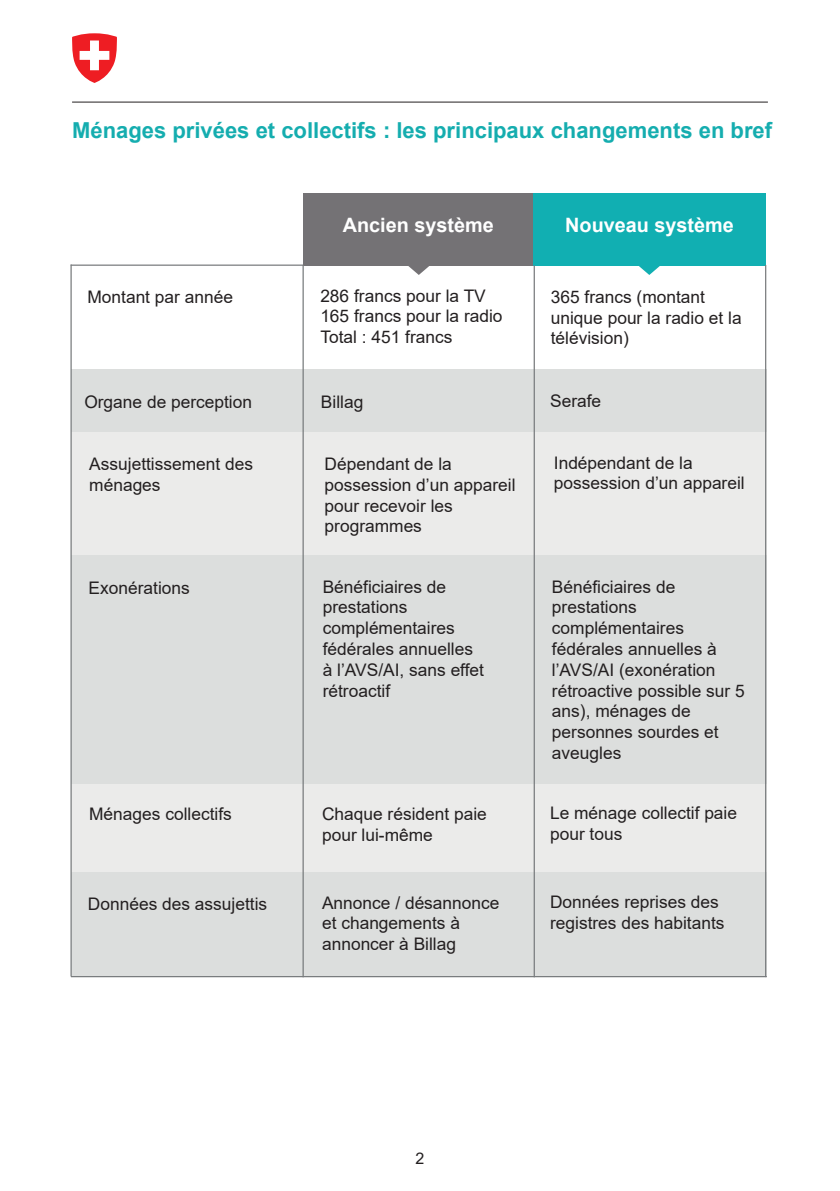
<style>
.page{position:relative;width:840px;height:1191px;background:#fff}
.page>*{position:absolute;margin:0;border:0;box-sizing:border-box;transform-origin:0 0}
.t1{font:700 22px "Arial";color:#15adaf}
.t2{font:700 19.8px "Arial";color:#fff}
.t3{font:17.4px/20.8px "Arial";color:#231f20}
.t4{font:16px "Arial";color:#231f20}
</style>
<div class="page">
<svg style="left:72px;top:33px;width:45px;height:50px"></svg>
<hr style="left:72px;top:102px;width:695px;height:1px;background:#231f20">
<div style="left:71px;top:430px;width:694px;height:125px;background:#ebebea"></div>
<div style="left:71px;top:782px;width:694px;height:89px;background:#ebebea"></div>
<div style="left:71px;top:369px;width:694px;height:63px;background:#dcdedd"></div>
<div style="left:71px;top:555px;width:694px;height:228px;background:#dcdedd"></div>
<div style="left:71px;top:872px;width:694px;height:104px;background:#dcdedd"></div>
<div style="left:303px;top:193px;width:232px;height:72px;background:#747275"></div>
<svg style="left:395px;top:265px;width:47px;height:10px"></svg>
<div style="left:533px;top:193px;width:232px;height:72px;background:#11afb2"></div>
<svg style="left:625px;top:265px;width:47px;height:10px"></svg>
<hr style="left:71px;top:264px;width:1px;height:712px;background:#787b7d">
<hr style="left:764px;top:265px;width:1px;height:712px;background:#787b7d">
<hr style="left:71px;top:976px;width:695px;height:1px;background:#787b7d">
<hr style="left:71px;top:264px;width:232px;height:2px;background:#787b7d">
<hr style="left:302px;top:265px;width:1px;height:712px;background:#787b7d">
<hr style="left:533px;top:265px;width:1px;height:712px;background:#787b7d">
<h2 class="t1" style="left:72px;top:115px;width:701px">Ménages privées et collectifs : les principaux changements en bref</h2>
<p class="t2" style="left:342px;top:211px;width:152px">Ancien système</p>
<p class="t2" style="left:565px;top:211px;width:170px">Nouveau système</p>
<p class="t3" style="left:87px;top:286px;width:147px">Montant par année</p>
<p class="t3" style="left:320px;top:285px;width:184px">286 francs pour la TV<br>165 francs pour la radio<br>Total : 451 francs</p>
<p class="t3" style="left:550px;top:286px;width:192px">365 francs (montant unique pour la radio et la télévision)</p>
<p class="t3" style="left:84px;top:391px;width:169px">Organe de perception</p>
<p class="t3" style="left:321px;top:391px;width:44px">Billag</p>
<p class="t3" style="left:550px;top:390px;width:53px">Serafe</p>
<p class="t3" style="left:89px;top:453px;width:165px">Assujettissement des ménages</p>
<p class="t3" style="left:324px;top:453px;width:192px">Dépendant de la possession d’un appareil pour recevoir les programmes</p>
<p class="t3" style="left:553px;top:452px;width:192px">Indépendant de la possession d’un appareil</p>
<p class="t3" style="left:89px;top:577px;width:103px">Exonérations</p>
<p class="t3" style="left:322px;top:576px;width:163px">Bénéficiaires de prestations complémentaires fédérales annuelles à l’AVS/AI, sans effet rétroactif</p>
<p class="t3" style="left:551px;top:576px;width:194px">Bénéficiaires de prestations complémentaires fédérales annuelles à l’AVS/AI (exonération rétroactive possible sur 5 ans), ménages de personnes sourdes et aveugles</p>
<p class="t3" style="left:89px;top:803px;width:144px">Ménages collectifs</p>
<p class="t3" style="left:322px;top:803px;width:166px">Chaque résident paie pour lui-même</p>
<p class="t3" style="left:549px;top:802px;width:188px">Le ménage collectif paie pour tous</p>
<p class="t3" style="left:88px;top:893px;width:181px">Données des assujettis</p>
<p class="t3" style="left:322px;top:892px;width:179px">Annonce / désannonce et changements à annoncer à Billag</p>
<p class="t3" style="left:549px;top:891px;width:176px">Données reprises des registres des habitants</p>
<p class="t4" style="left:415px;top:1147px;width:10px">2</p>
</div>
